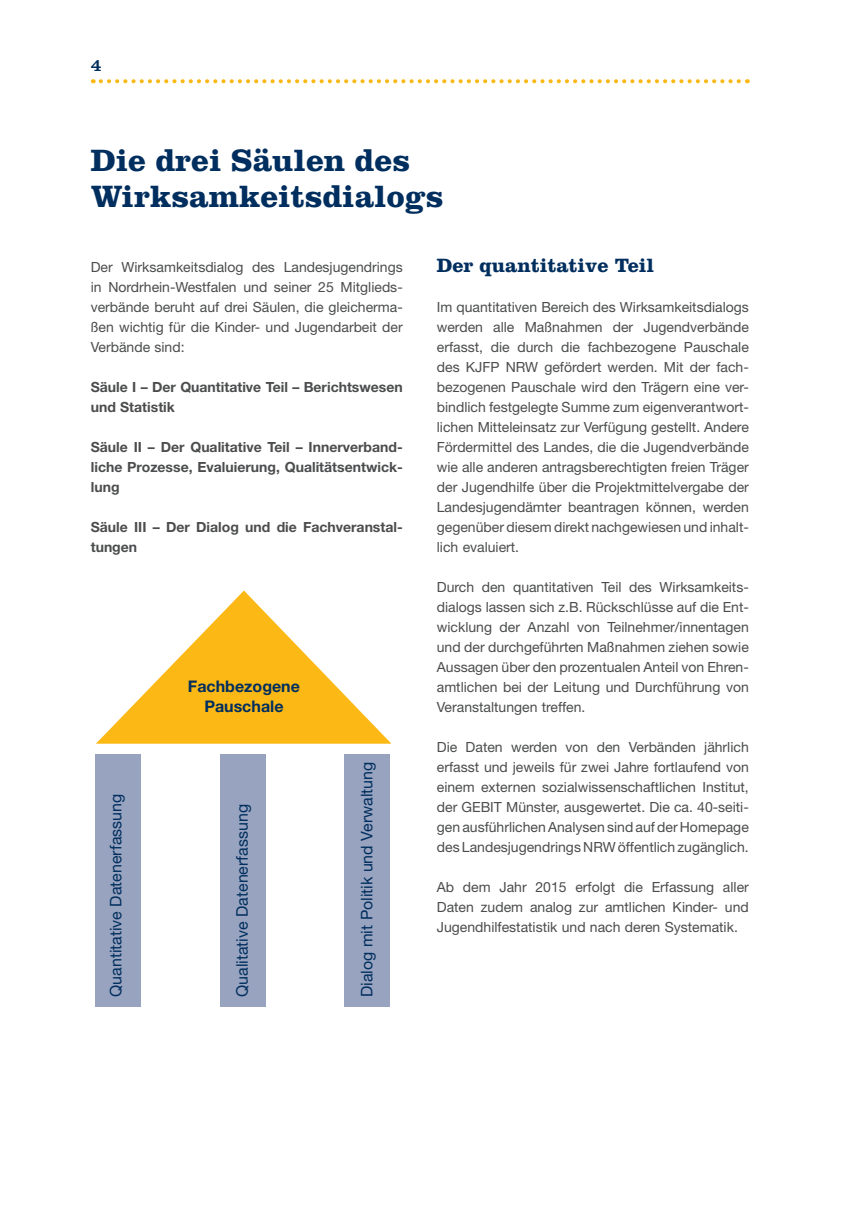
<style>
.page{position:relative;width:851px;height:1214px;background:#fff}
.page>*{position:absolute;margin:0;border:0;box-sizing:border-box;transform-origin:0 0}
.t1{font:700 32px/36px "Clarendon LT Std";color:#002e5e}
.t2{font:700 20px "Clarendon LT Std";color:#002e5e}
.t3{font:18px "Clarendon LT Std";color:#002e5e}
.t4{font:16px "Helvetica Neue LT";color:#002e5e}
.t5{font:700 16px/20px "Helvetica Neue LT";color:#002e5e;text-align:center}
.t6{font:14px/20px "Helvetica Neue LT";color:#4b4c4d;text-align:justify}
.t7{font:700 14px/20px "Helvetica Neue LT";color:#4b4c4d}
</style>
<div class="page">
<svg style="left:101px;top:79px;width:646px;height:4px"></svg>
<div style="left:95px;top:754px;width:45px;height:252px;background:#98a3bf"></div>
<div style="left:220px;top:754px;width:45px;height:252px;background:#98a3bf"></div>
<div style="left:344px;top:754px;width:46px;height:252px;background:#98a3bf"></div>
<svg style="left:96px;top:590px;width:295px;height:153px"></svg>
<p class="t3" style="left:91px;top:55px;width:12px">4</p>
<h1 class="t1" style="left:91px;top:142px;width:354px">Die drei Säulen des<br>Wirksamkeitsdialogs</h1>
<p class="t6" style="left:91px;top:256px;width:313px">Der Wirksamkeitsdialog des Landesjugendrings in Nordrhein-Westfalen und seiner 25 Mitglieds&shy;verbände beruht auf drei Säulen, die gleicherma&shy;ßen wichtig für die Kinder- und Jugendarbeit der Verbände sind:</p>
<p class="t7" style="left:91px;top:376px;width:313px">Säule I – Der Quantitative Teil – Berichtswesen und Statistik</p>
<p class="t7" style="left:91px;top:436px;width:313px;text-align:justify">Säule II – Der Qualitative Teil – Innerverband&shy;liche Prozesse, Evaluierung, Qualitätsentwick&shy;lung</p>
<p class="t7" style="left:91px;top:516px;width:313px">Säule III – Der Dialog und die Fachveranstal&shy;tungen</p>
<p class="t5" style="left:188px;top:675px;width:114px">Fachbezogene<br>Pauschale</p>
<p class="t4" style="left:106px;top:996px;width:205px;rotate:-90deg">Quantitative Datenerfassung</p>
<p class="t4" style="left:232px;top:996px;width:194px;rotate:-90deg">Qualitative Datenerfassung</p>
<p class="t4" style="left:357px;top:996px;width:237px;rotate:-90deg">Dialog mit Politik und Verwaltung</p>
<h2 class="t2" style="left:437px;top:253px;width:219px">Der quantitative Teil</h2>
<p class="t6" style="left:437px;top:296px;width:313px">Im quantitativen Bereich des Wirksamkeitsdialogs werden alle Maßnahmen der Jugendverbände erfasst, die durch die fachbezogene Pauschale des KJFP NRW gefördert werden. Mit der fach&shy;bezogenen Pauschale wird den Trägern eine ver&shy;bindlich festgelegte Summe zum eigenverantwort&shy;lichen Mitteleinsatz zur Verfügung gestellt. Andere Fördermittel des Landes, die die Jugendverbände wie alle anderen antragsberechtigten freien Träger der Jugendhilfe über die Projektmittelvergabe der Landesjugendämter beantragen können, werden gegenüber diesem direkt nachgewiesen und inhalt&shy;lich evaluiert.</p>
<p class="t6" style="left:437px;top:576px;width:313px">Durch den quantitativen Teil des Wirksamkeits&shy;dialogs lassen sich z.B. Rückschlüsse auf die Ent&shy;wicklung der Anzahl von Teilnehmer/innentagen und der durchgeführten Maßnahmen ziehen sowie Aussagen über den prozentualen Anteil von Ehren&shy;amtlichen bei der Leitung und Durchführung von Veranstaltungen treffen.</p>
<p class="t6" style="left:437px;top:736px;width:313px">Die Daten werden von den Verbänden jährlich erfasst und jeweils für zwei Jahre fortlaufend von einem externen sozialwissenschaftlichen Institut, der GEBIT Münster, ausgewertet. Die ca. 40-seiti&shy;gen ausführlichen Analysen sind auf der Homepage des Landesjugendrings NRW öffentlich zugänglich.</p>
<p class="t6" style="left:437px;top:876px;width:313px">Ab dem Jahr 2015 erfolgt die Erfassung aller Daten zudem analog zur amtlichen Kinder- und Jugendhilfestatistik und nach deren Systematik.</p>
</div>
